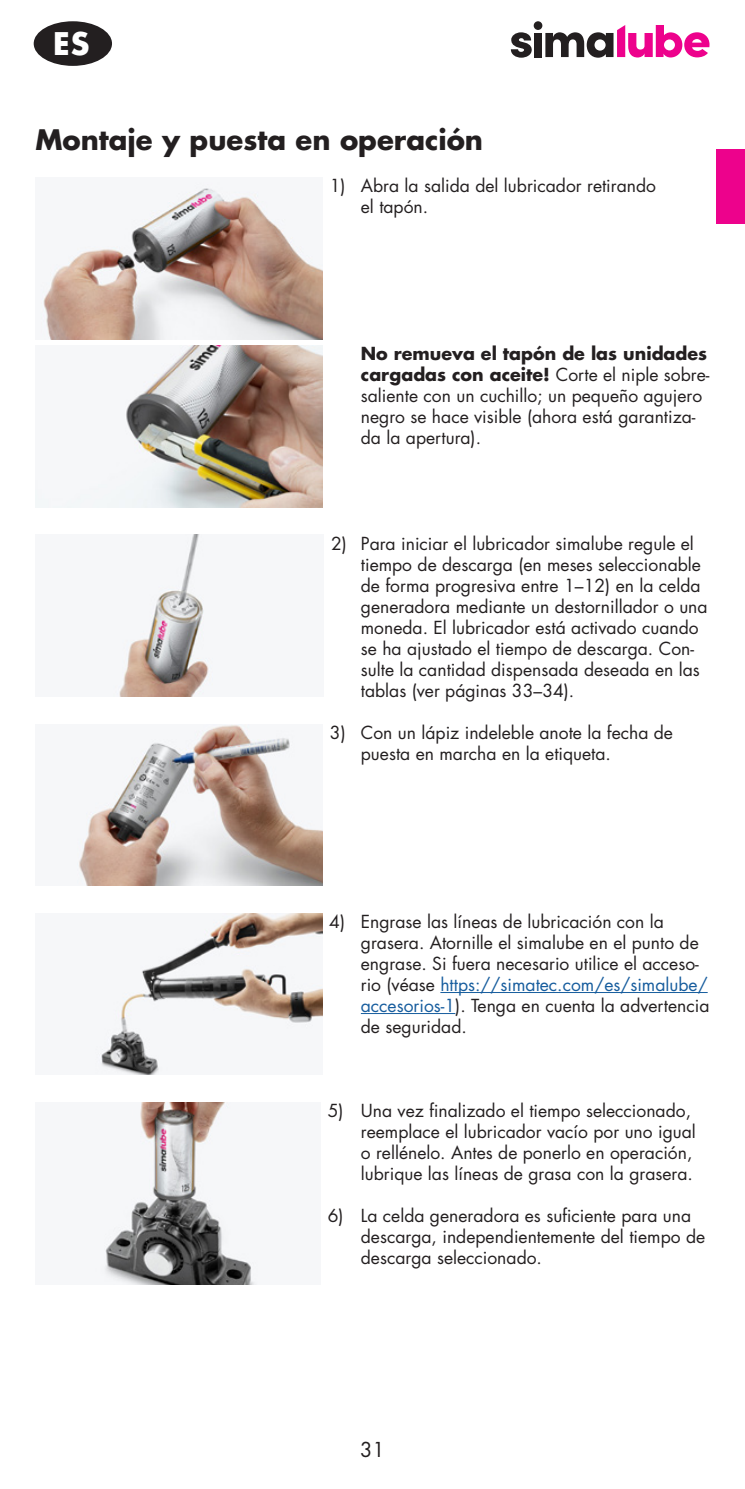
<style>
.page{position:relative;width:745px;height:1489px;background:#fff}
.page>*{position:absolute;margin:0;border:0;box-sizing:border-box;transform-origin:0 0}
.t1{font:700 30.25px "Futura Std";color:#fff}
.Titel_ES{font:700 27.5px "Futura Std";color:#231f20}
.t2{font:20px "Futura Std";color:#231f20}
.Lauftext_mit_Tabulator{font:17.5px/21px "Futura Std";color:#231f20}
.Lauftext_DE{font:17.5px/21px "Futura Std";color:#231f20}
.s1{font-weight:700}
.s2{color:#175d9e}
</style>
<div class="page">
<svg style="left:510px;top:32px;width:21px;height:26px"></svg>
<div style="left:534px;top:33px;width:7px;height:24px;background:#231f20"></div>
<div style="left:533px;top:21px;width:9px;height:9px;background:#231f20;border-radius:50%"></div>
<svg style="left:545px;top:25px;width:164px;height:33px"></svg>
<hr style="left:440px;top:992px;width:267px;height:1px;background:#175d9e">
<hr style="left:360px;top:1013px;width:95px;height:1px;background:#175d9e">
<img style="left:41px;top:183px;width:281px;height:156px">
<img style="left:35px;top:345px;width:287px;height:162px">
<img style="left:113px;top:534px;width:100px;height:162px">
<img style="left:77px;top:724px;width:245px;height:161px">
<img style="left:95px;top:913px;width:227px;height:161px">
<img style="left:101px;top:1102px;width:156px;height:182px">
<div style="left:34px;top:21px;width:78px;height:45px;background:#231f20;border-radius:50%"></div>
<div style="left:716px;top:149px;width:28px;height:74px;background:#ed028c"></div>
<p class="t1" style="left:53px;top:23px;width:38px">ES</p>
<p class="Titel_ES" style="left:35px;top:122px;width:449px">Montaje y puesta en operación</p>
<p class="Lauftext_mit_Tabulator" style="left:360px;top:175px;width:296px;text-indent:-31px">1) Abra la salida del lubricador retirando el tapón.</p>
<p class="Lauftext_DE" style="left:360px;top:343px;width:350px"><span class="s1">No remueva el tapón de las unidades cargadas con aceite!</span> Corte el niple sobre&shy;saliente con un cuchillo; un pequeño agujero negro se hace visible (ahora está garantiza&shy;da la apertura).</p>
<p class="Lauftext_mit_Tabulator" style="left:360px;top:532px;width:348px;text-indent:-30px">2) Para iniciar el lubricador simalube regule el tiempo de descarga (en meses seleccionable de forma progresiva entre 1–12) en la celda generadora mediante un destornillador o una moneda. El lubricador está activado cuando se ha ajustado el tiempo de descarga. Con&shy;sulte la cantidad dispensada deseada en las tablas (ver páginas 33–34).</p>
<p class="Lauftext_mit_Tabulator" style="left:360px;top:721px;width:313px;text-indent:-31px">3) Con un lápiz indeleble anote la fecha de puesta en marcha en la etiqueta.</p>
<p class="Lauftext_mit_Tabulator" style="left:360px;top:910px;width:350px;text-indent:-32px">4) Engrase las líneas de lubricación con la grasera. Atornille el simalube en el punto de engrase. Si fuera necesario utilice el acceso&shy;rio (véase <span class="s2">https://simatec.com/es/simalube/ accesorios-1</span>). Tenga en cuenta la advertencia de seguridad.</p>
<p class="Lauftext_mit_Tabulator" style="left:360px;top:1099px;width:336px;text-indent:-33px">5) Una vez finalizado el tiempo seleccionado, reemplace el lubricador vacío por uno igual o rellénelo. Antes de ponerlo en operación, lubrique las líneas de grasa con la grasera.</p>
<p class="Lauftext_mit_Tabulator" style="left:360px;top:1204px;width:345px;text-indent:-33px">6) La celda generadora es suficiente para una descarga, independientemente del tiempo de descarga seleccionado.</p>
<p class="t2" style="left:360px;top:1436px;width:26px">31</p>
</div>
